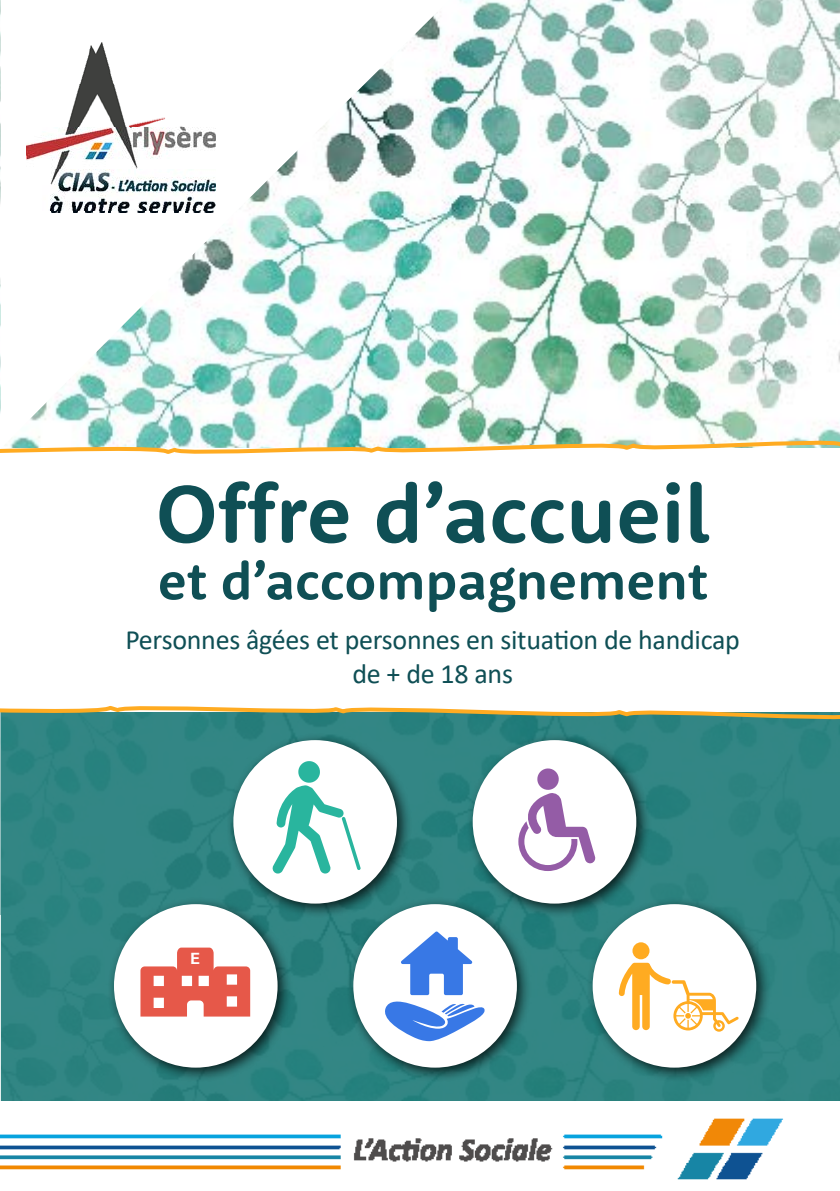
<style>
.page{position:relative;width:840px;height:1191px;background:#fff}
.page>*{position:absolute;margin:0;border:0;box-sizing:border-box;transform-origin:0 0}
.t1{font:700 84px "Rooney Sans";color:#0f4f55}
.t2{font:700 54px "Rooney Sans";color:#0f4f55}
.t3{font:28px/33.6px "Calibri";letter-spacing:-.01em;color:#0f4f55;text-align:center}
.t4{font:700 16px "Forma DJR Deck";color:#fff}
</style>
<div class="page">
<img style="left:449px;top:0;width:390px;height:438px">
<div style="left:0;top:682px;width:839px;height:421px;background:linear-gradient(to right,#2d8381,#2f8482)"></div>
<div style="left:0;top:1101px;width:839px;height:90px;background:#fff"></div>
<div style="left:0;top:448px;width:839px;height:263px;background:#fff"></div>
<svg style="left:0;top:438px;width:839px;height:16px"></svg>
<svg style="left:0;top:0;width:449px;height:449px"></svg>
<img style="left:26px;top:43px;width:189px;height:170px">
<hr style="left:0;top:707px;width:1px;height:430px;background:#fff">
<img style="left:0;top:1118px;width:783px;height:62px">
<div style="left:106px;top:896px;width:186px;height:186px;background:#000;opacity:.75"></div>
<div style="left:114px;top:904px;width:163px;height:163px;background:#fff;border-radius:50%"></div>
<div style="left:584px;top:896px;width:186px;height:186px;background:#000;opacity:.75"></div>
<div style="left:592px;top:904px;width:163px;height:163px;background:#fff;border-radius:50%"></div>
<div style="left:345px;top:896px;width:186px;height:186px;background:#000;opacity:.75"></div>
<div style="left:353px;top:904px;width:163px;height:163px;background:#fff;border-radius:50%"></div>
<div style="left:226px;top:732px;width:186px;height:186px;background:#000;opacity:.75"></div>
<div style="left:233px;top:740px;width:164px;height:163px;background:#fff;border-radius:50%"></div>
<div style="left:465px;top:732px;width:186px;height:186px;background:#000;opacity:.75"></div>
<div style="left:472px;top:740px;width:164px;height:163px;background:#fff;border-radius:50%"></div>
<svg style="left:518px;top:768px;width:77px;height:103px"></svg>
<svg style="left:272px;top:761px;width:88px;height:112px"></svg>
<svg style="left:140px;top:947px;width:110px;height:69px"></svg>
<svg style="left:385px;top:931px;width:100px;height:110px"></svg>
<div style="left:632px;top:942px;width:17px;height:17px;background:#ffab21;border-radius:50%"></div>
<svg style="left:618px;top:962px;width:120px;height:69px"></svg>
<svg style="left:0;top:706px;width:839px;height:15px"></svg>
<h1 class="t1" style="left:156px;top:458px;width:555px">Offre d’accueil</h1>
<h2 class="t2" style="left:158px;top:545px;width:551px">et d’accompagnement</h2>
<p class="t3" style="left:125px;top:622px;width:615px">Personnes âgées et personnes en situation de handicap de + de 18 ans</p>
<p class="t4" style="left:191px;top:948px;width:10px">E</p>
</div>
